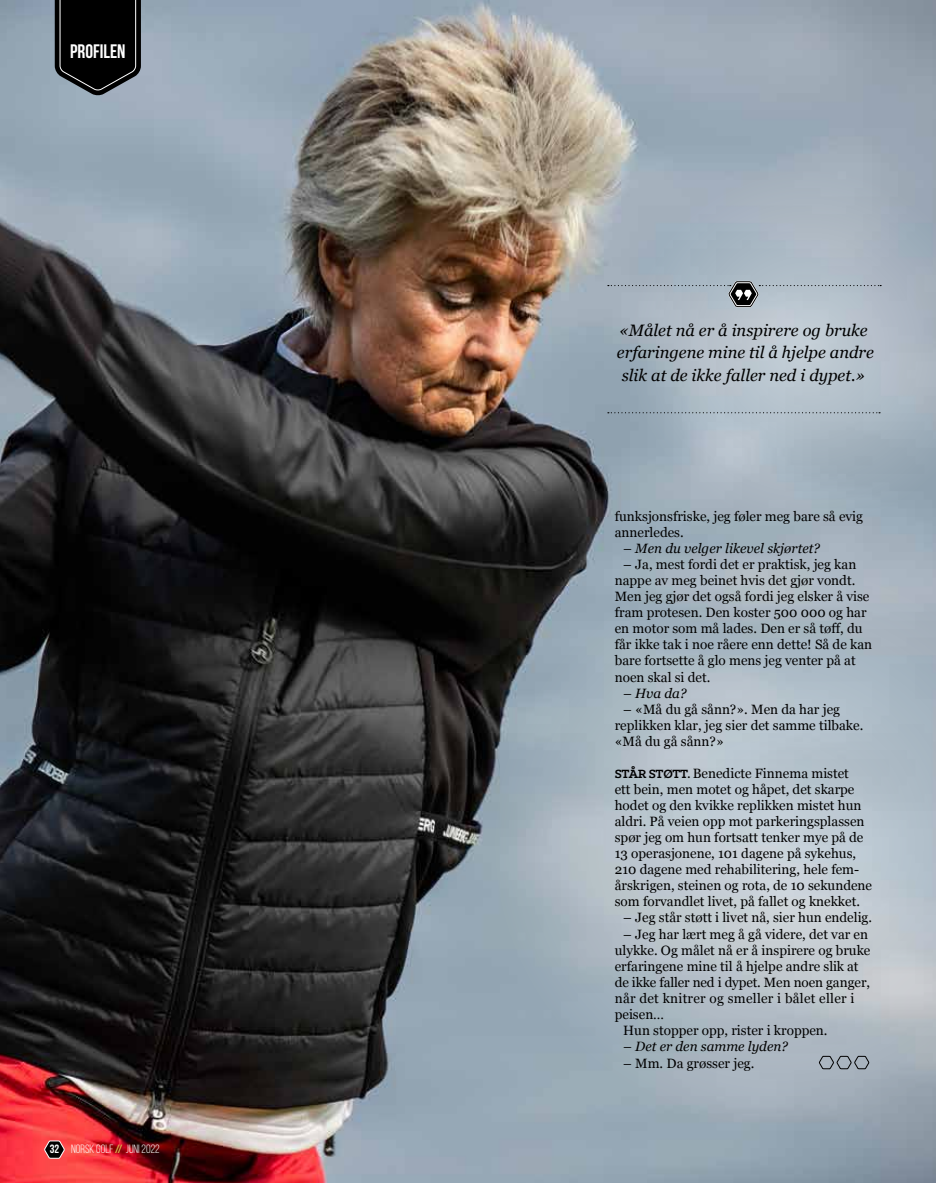
<style>
.page{position:relative;width:936px;height:1183px;background:#fff}
.page>*{position:absolute;margin:0;border:0;box-sizing:border-box;transform-origin:0 0}
.t1{font:700 19.5px "Bebas Neue";color:#fff}
.t2{font:italic 16.5px/22.5px "Georgia";color:#000}
.t3{font:13.5px/16px "Georgia";color:#000}
.t4{font:italic 13.5px "Georgia";color:#000}
.t5{font:13.5px "Georgia";letter-spacing:.02em;color:#000}
.t6{font:12px "Bebas Neue";color:#fff}
.s1{font-weight:700}
.s2{font-weight:700;color:#d8bd4c}
.s3{font-family:"Klinic Slab";font-weight:700}
</style>
<div class="page">
<img style="left:0;top:0;width:935px;height:1182px">
<svg style="left:627px;top:167px;width:308px;height:361px;fill:#a7b4c0"></svg>
<svg style="left:608px;top:412px;width:272px;height:1px"></svg>
<svg style="left:608px;top:278px;width:273px;height:40px"></svg>
<svg style="left:47px;top:0;width:101px;height:105px"></svg>
<svg style="left:489px;top:556px;width:446px;height:573px"></svg>
<svg style="left:819px;top:1055px;width:50px;height:14px"></svg>
<svg style="left:44px;top:1139px;width:21px;height:19px"></svg>
<h1 class="t1" style="left:70px;top:41px;width:57px">PROFILEN</h1>
<p class="t6" style="left:50px;top:1142px;width:111px"><span class="s1">32</span> NORSK GOLF <span class="s2">//</span> JUNI 2022</p>
<p class="t2" style="left:617px;top:318px;width:258px">«Målet nå er å inspirere og bruke erfaringene mine til å hjelpe andre slik at de ikke faller ned i dypet.»</p>
<p class="t3" style="left:614px;top:507px;width:250px">funksjonsfriske, jeg føler meg bare så evig annerledes.</p>
<p class="t4" style="left:623px;top:538px;width:198px">– Men du velger likevel skjørtet?</p>
<p class="t3" style="left:614px;top:555px;width:259px;text-indent:9px">– Ja, mest fordi det er praktisk, jeg kan nappe av meg beinet hvis det gjør vondt.<br>Men jeg gjør det også fordi jeg elsker å vise fram protesen. Den koster 500 000 og har en motor som må lades. Den er så tøff, du får ikke tak i noe råere enn dette! Så de kan bare fortsette å glo mens jeg venter på at noen skal si det.</p>
<p class="t4" style="left:623px;top:683px;width:65px">– Hva da?</p>
<p class="t3" style="left:614px;top:700px;width:250px;text-indent:9px">– «Må du gå sånn?». Men da har jeg replikken klar, jeg sier det samme tilbake. «Må du gå sånn?»</p>
<p class="t3" style="left:614px;top:764px;width:259px"><span class="s3">STÅR STØTT.</span> Benedicte Finnema mistet<br>ett bein, men motet og håpet, det skarpe hodet og den kvikke replikken mistet hun aldri. På veien opp mot parkeringsplassen spør jeg om hun fortsatt tenker mye på de 13 operasjonene, 101 dagene på sykehus, 210 dagene med rehabilitering, hele fem&shy;årskrigen, steinen og rota, de 10 sekundene som forvandlet livet, på fallet og knekket.</p>
<p class="t3" style="left:623px;top:908px;width:250px">– Jeg står støtt i livet nå, sier hun endelig.</p>
<p class="t3" style="left:623px;top:925px;width:246px">– Jeg har lært meg å gå videre, det var en</p>
<p class="t3" style="left:614px;top:941px;width:257px">ulykke. Og målet nå er å inspirere og bruke</p>
<p class="t3" style="left:614px;top:957px;width:245px">erfaringene mine til å hjelpe andre slik at</p>
<p class="t3" style="left:614px;top:973px;width:257px">de ikke faller ned i dypet. Men noen ganger,</p>
<p class="t5" style="left:614px;top:987px;width:241px">når det knitrer og smeller i bålet eller i</p>
<p class="t3" style="left:614px;top:1005px;width:51px">peisen…</p>
<p class="t3" style="left:623px;top:1021px;width:206px">Hun stopper opp, rister i kroppen.</p>
<p class="t4" style="left:623px;top:1036px;width:166px">– Det er den samme lyden?</p>
<p class="t3" style="left:623px;top:1053px;width:133px">– Mm. Da grøsser jeg.</p>
</div>
